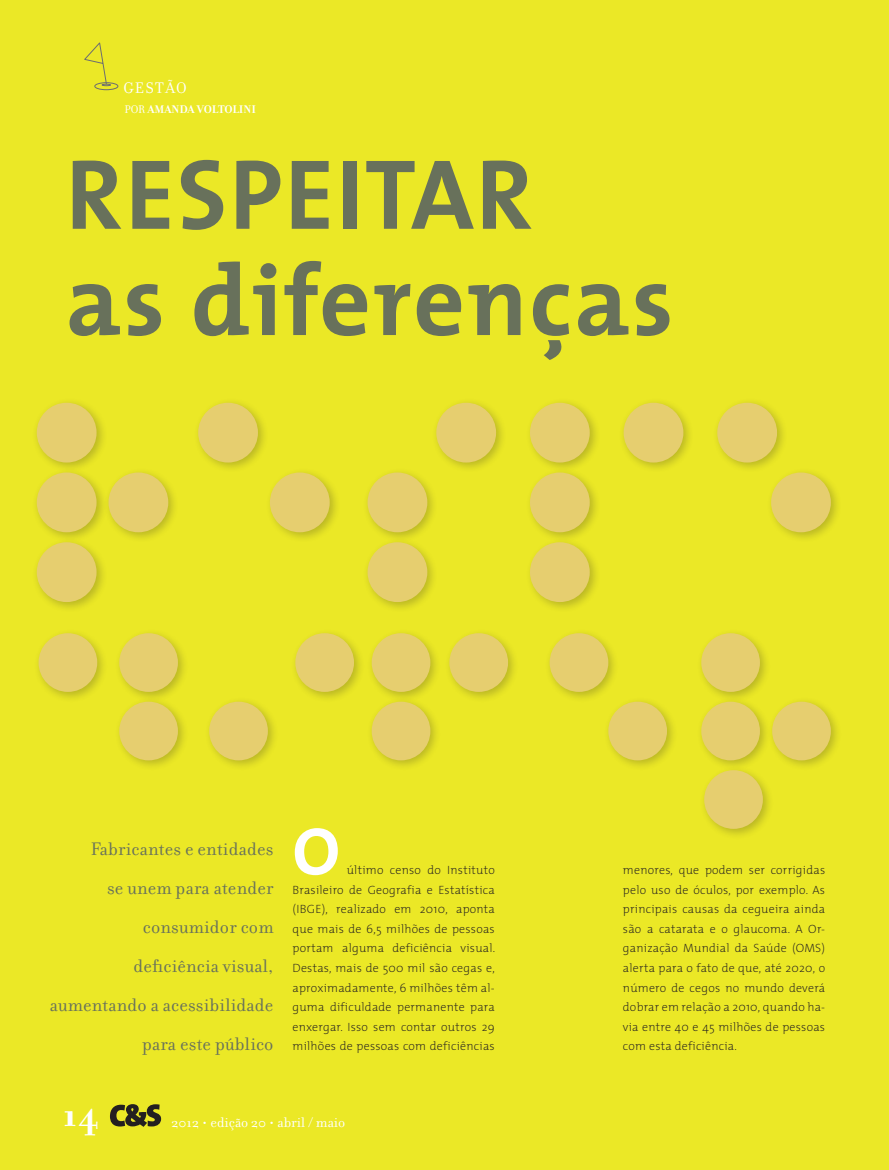
<style>
.page{position:relative;width:889px;height:1170px;background:#fff}
.page>*{position:absolute;margin:0;border:0;box-sizing:border-box;transform-origin:0 0}
.t1{font:700 100.35px/106.2px "The Mix";letter-spacing:.02em;color:#68715b}
.t2{font:700 67.5px "The Mix";color:#fff}
.t3{font:700 37.5px "Filosofia OT";color:#fff}
.t4{font:19.5px/39px "Filosofia OT";letter-spacing:.01em;color:#68715b;text-align:right}
.t5{font:16.5px "Filosofia OT";letter-spacing:.085em;color:#fff}
.t6{font:15px "Filosofia OT";color:#fff}
.t7{font:200 12px/19.5px "The Mix";letter-spacing:.02em;color:#231f20;text-align:justify}
.t8{font:700 12px "Filosofia OT";letter-spacing:-.015em;color:#fff}
.s1{font-weight:400}
</style>
<div class="page">
<div style="left:0;top:0;width:889px;height:1169px;background:#ebe826"></div>
<svg style="left:84px;top:42px;width:27px;height:44px"></svg>
<div style="left:94px;top:82px;width:24px;height:8px;border:1px solid #6c6d70;border-radius:50%"></div>
<div style="left:696px;top:627px;width:75px;height:76px;background:#231f20;opacity:.25"></div>
<div style="left:701px;top:633px;width:59px;height:58px;background:#e6ce6f;border-radius:50%"></div>
<div style="left:114px;top:627px;width:75px;height:76px;background:#231f20;opacity:.25"></div>
<div style="left:119px;top:633px;width:59px;height:58px;background:#e6ce6f;border-radius:50%"></div>
<div style="left:366px;top:627px;width:75px;height:76px;background:#231f20;opacity:.25"></div>
<div style="left:372px;top:633px;width:58px;height:58px;background:#e6ce6f;border-radius:50%"></div>
<div style="left:290px;top:627px;width:75px;height:76px;background:#231f20;opacity:.25"></div>
<div style="left:295px;top:633px;width:59px;height:58px;background:#e6ce6f;border-radius:50%"></div>
<div style="left:444px;top:627px;width:75px;height:76px;background:#231f20;opacity:.25"></div>
<div style="left:449px;top:633px;width:59px;height:58px;background:#e6ce6f;border-radius:50%"></div>
<div style="left:544px;top:627px;width:75px;height:76px;background:#231f20;opacity:.25"></div>
<div style="left:549px;top:633px;width:59px;height:58px;background:#e6ce6f;border-radius:50%"></div>
<div style="left:33px;top:627px;width:75px;height:76px;background:#231f20;opacity:.25"></div>
<div style="left:39px;top:633px;width:58px;height:58px;background:#e6ce6f;border-radius:50%"></div>
<div style="left:696px;top:696px;width:75px;height:75px;background:#231f20;opacity:.25"></div>
<div style="left:701px;top:701px;width:59px;height:59px;background:#e6ce6f;border-radius:50%"></div>
<div style="left:767px;top:696px;width:75px;height:75px;background:#231f20;opacity:.25"></div>
<div style="left:772px;top:701px;width:59px;height:59px;background:#e6ce6f;border-radius:50%"></div>
<div style="left:114px;top:696px;width:75px;height:75px;background:#231f20;opacity:.25"></div>
<div style="left:119px;top:701px;width:59px;height:59px;background:#e6ce6f;border-radius:50%"></div>
<div style="left:366px;top:696px;width:75px;height:75px;background:#231f20;opacity:.25"></div>
<div style="left:372px;top:701px;width:58px;height:59px;background:#e6ce6f;border-radius:50%"></div>
<div style="left:603px;top:696px;width:75px;height:75px;background:#231f20;opacity:.25"></div>
<div style="left:608px;top:701px;width:59px;height:59px;background:#e6ce6f;border-radius:50%"></div>
<div style="left:204px;top:696px;width:75px;height:75px;background:#231f20;opacity:.25"></div>
<div style="left:209px;top:701px;width:59px;height:59px;background:#e6ce6f;border-radius:50%"></div>
<div style="left:699px;top:764px;width:75px;height:75px;background:#231f20;opacity:.25"></div>
<div style="left:704px;top:770px;width:59px;height:58px;background:#e6ce6f;border-radius:50%"></div>
<div style="left:32px;top:397px;width:76px;height:76px;background:#231f20;opacity:.25"></div>
<div style="left:37px;top:403px;width:60px;height:59px;background:#e6ce6f;border-radius:50%"></div>
<div style="left:525px;top:397px;width:76px;height:76px;background:#231f20;opacity:.25"></div>
<div style="left:530px;top:403px;width:60px;height:59px;background:#e6ce6f;border-radius:50%"></div>
<div style="left:193px;top:397px;width:76px;height:76px;background:#231f20;opacity:.25"></div>
<div style="left:198px;top:403px;width:60px;height:59px;background:#e6ce6f;border-radius:50%"></div>
<div style="left:431px;top:397px;width:76px;height:76px;background:#231f20;opacity:.25"></div>
<div style="left:436px;top:403px;width:60px;height:59px;background:#e6ce6f;border-radius:50%"></div>
<div style="left:618px;top:397px;width:76px;height:76px;background:#231f20;opacity:.25"></div>
<div style="left:623px;top:403px;width:60px;height:59px;background:#e6ce6f;border-radius:50%"></div>
<div style="left:712px;top:397px;width:76px;height:76px;background:#231f20;opacity:.25"></div>
<div style="left:717px;top:403px;width:60px;height:59px;background:#e6ce6f;border-radius:50%"></div>
<div style="left:32px;top:467px;width:76px;height:76px;background:#231f20;opacity:.25"></div>
<div style="left:37px;top:472px;width:60px;height:60px;background:#e6ce6f;border-radius:50%"></div>
<div style="left:525px;top:467px;width:76px;height:76px;background:#231f20;opacity:.25"></div>
<div style="left:530px;top:472px;width:60px;height:60px;background:#e6ce6f;border-radius:50%"></div>
<div style="left:766px;top:467px;width:76px;height:76px;background:#231f20;opacity:.25"></div>
<div style="left:771px;top:472px;width:60px;height:60px;background:#e6ce6f;border-radius:50%"></div>
<div style="left:362px;top:467px;width:76px;height:76px;background:#231f20;opacity:.25"></div>
<div style="left:367px;top:472px;width:60px;height:60px;background:#e6ce6f;border-radius:50%"></div>
<div style="left:103px;top:467px;width:76px;height:76px;background:#231f20;opacity:.25"></div>
<div style="left:108px;top:472px;width:60px;height:60px;background:#e6ce6f;border-radius:50%"></div>
<div style="left:265px;top:467px;width:76px;height:76px;background:#231f20;opacity:.25"></div>
<div style="left:270px;top:472px;width:60px;height:60px;background:#e6ce6f;border-radius:50%"></div>
<div style="left:32px;top:537px;width:76px;height:76px;background:#231f20;opacity:.25"></div>
<div style="left:37px;top:542px;width:60px;height:60px;background:#e6ce6f;border-radius:50%"></div>
<div style="left:525px;top:537px;width:76px;height:76px;background:#231f20;opacity:.25"></div>
<div style="left:530px;top:542px;width:60px;height:60px;background:#e6ce6f;border-radius:50%"></div>
<div style="left:362px;top:537px;width:76px;height:76px;background:#231f20;opacity:.25"></div>
<div style="left:367px;top:542px;width:60px;height:60px;background:#e6ce6f;border-radius:50%"></div>
<svg style="left:110px;top:1104px;width:51px;height:22px"></svg>
<p class="t5" style="left:123px;top:79px;width:65px">GESTÃO</p>
<p class="t8" style="left:124px;top:102px;width:49px"><span class="s1">Por</span> AMANDA</p>
<p class="t8" style="left:197px;top:102px;width:43px">VOLT OLINI</p>
<p class="t1" style="left:66px;top:139px;width:609px">Respeitar<br>as diferenças</p>
<p class="t4" style="left:50px;top:829px;width:225px">Fabricantes e entidades<br>se unem para atender consumidor com<br>deficiência visual, aumentando a acessibilidade para este público</p>
<p class="t2" style="left:292px;top:795px;width:49px">O</p>
<p class="t7" style="left:292px;top:860px;width:204px;text-indent:54px">último censo do Instituto Brasileiro de Geografia e Estatística (IBGE), realizado em 2010, aponta que mais de 6,5 milhões de pessoas portam alguma deficiência visual.<br>Destas, mais de 500 mil são cegas e, aproximadamente, 6 milhões têm al&shy;guma dificuldade permanente para enxergar. Isso sem contar outros 29 milhões de pessoas com deficiências</p>
<p class="t7" style="left:623px;top:860px;width:204px">menores, que podem ser corrigidas pelo uso de óculos, por exemplo. As principais causas da cegueira ainda são a catarata e o glaucoma. A Or&shy;ganização Mundial da Saúde (OMS) alerta para o fato de que, até 2020, o número de cegos no mundo deverá dobrar em relação a 2010, quando ha&shy;via entre 40 e 45 milhões de pessoas com esta deficiência.</p>
<p class="t3" style="left:62px;top:1091px;width:39px">14</p>
<p class="t6" style="left:172px;top:1113px;width:175px">2012 • edição 20 • abril / maio</p>
</div>
